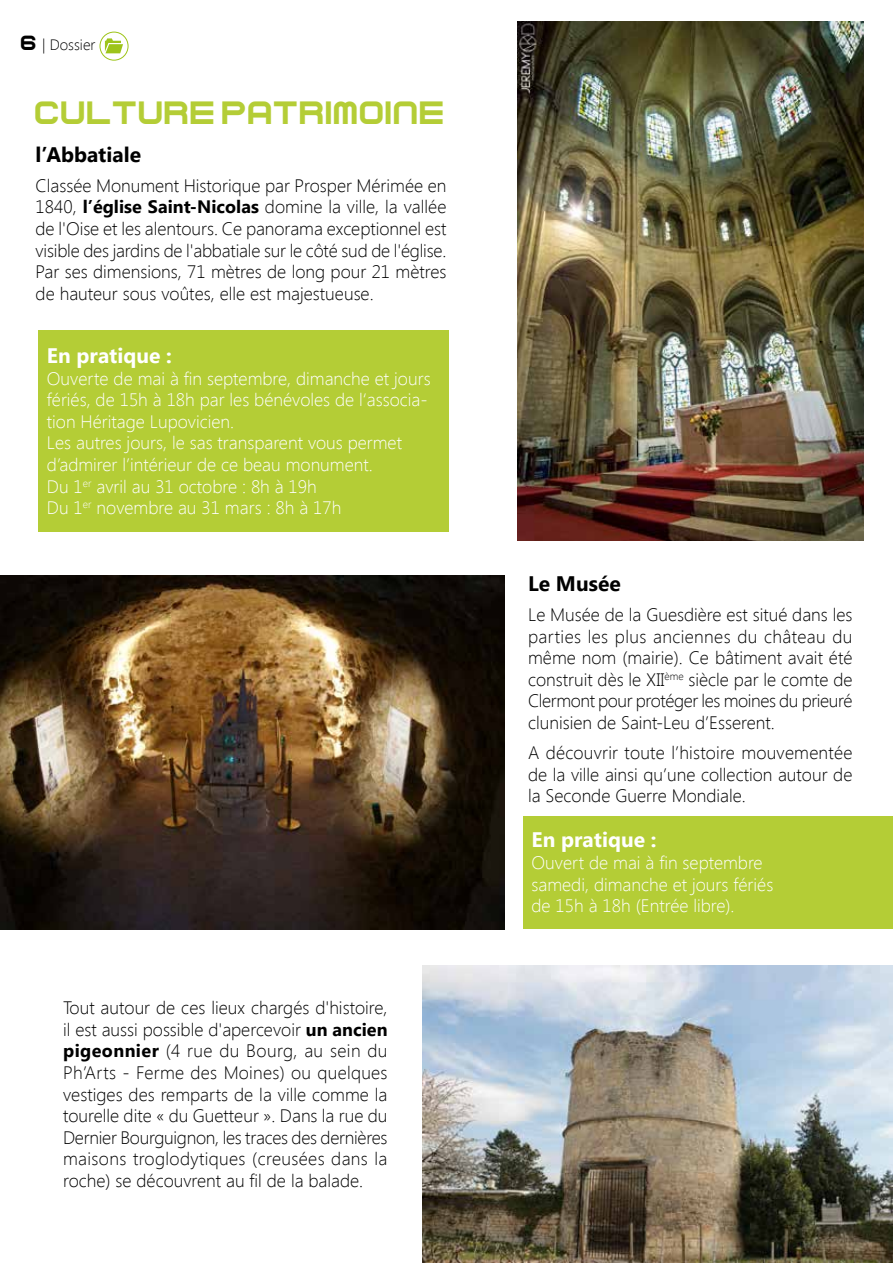
<style>
.page{position:relative;width:893px;height:1263px;background:#fff}
.page>*{position:absolute;margin:0;border:0;box-sizing:border-box;transform-origin:0 0}
.t1{font:33px "Curvert";letter-spacing:-.02em;color:#b4cd36}
.t2{font:700 21px "Segoe UI";color:#fff}
.t3{font:700 21px "Segoe UI";color:#000}
.t4{font:300 18px/21.6px "Segoe UI";color:#000;text-align:justify}
.t5{font:300 18px/21.6px "Segoe UI";color:#fff}
.t6{font:300 15px "Segoe UI";color:#000}
.s1{font-family:"Curvert";font-weight:400;font-size:21px}
.s2{font-weight:700}
</style>
<div class="page">
<div style="left:38px;top:330px;width:411px;height:201px;background:#b4cd36"></div>
<div style="left:523px;top:816px;width:370px;height:112px;background:#b4cd36"></div>
<img style="left:517px;top:21px;width:346px;height:519px">
<img style="left:0;top:576px;width:505px;height:353px">
<img style="left:423px;top:966px;width:470px;height:297px">
<svg style="left:105px;top:38px;width:18px;height:15px"></svg>
<div style="left:100px;top:32px;width:28px;height:28px;border:1px solid #9dc418;border-radius:50%"></div>
<p class="t6" style="left:21px;top:34px;width:76px"><span class="s1">6</span> | Dossier</p>
<h1 class="t1" style="left:36px;top:99px;width:412px">CULTURE PATRIMOINE</h1>
<p class="t3" style="left:36px;top:139px;width:107px">l’Abbatiale</p>
<p class="t4" style="left:36px;top:174px;width:412px">Classée Monument Historique par Prosper Mérimée en 1840, <span class="s2">l’église Saint-Nicolas</span> domine la ville, la vallée de l'Oise et les alentours. Ce panorama exceptionnel est visible des jardins de l'abbatiale sur le côté sud de l'église.<br>Par ses dimensions, 71 mètres de long pour 21 mètres de hauteur sous voûtes, elle est majestueuse.</p>
<p class="t2" style="left:47px;top:340px;width:127px">En pratique :</p>
<p class="t5" style="left:47px;top:367px;width:385px">Ouverte de mai à fin septembre, dimanche et jours fériés, de 15h à 18h par les bénévoles de l‘associa&shy;tion Héritage Lupovicien.<br>Les autres jours, le sas transparent vous permet d’admirer l’intérieur de ce beau monument.<br>Du 1<sup>er</sup> avril au 31 octobre : 8h à 19h<br>Du 1<sup>er</sup> novembre au 31 mars : 8h à 17h</p>
<p class="t4" style="left:63px;top:996px;width:326px">Tout autour de ces lieux chargés d'histoire, il est aussi possible d'apercevoir <span class="s2">un ancien pigeonnier</span> (4 rue du Bourg, au sein du Ph’Arts - Ferme des Moines) ou quelques vestiges des remparts de la ville comme la tourelle dite « du Guetteur ». Dans la rue du Dernier Bourguignon, les traces des dernières maisons troglodytiques (creusées dans la roche) se découvrent au fil de la balade.</p>
<p class="t3" style="left:528px;top:568px;width:94px">Le Musée</p>
<p class="t4" style="left:528px;top:603px;width:326px">Le Musée de la Guesdière est situé dans les parties les plus anciennes du château du même nom (mairie). Ce bâtiment avait été construit dès le XII<sup>ème</sup> siècle par le comte de Clermont pour protéger les moines du prieuré clunisien de Saint-Leu d’Esserent.</p>
<p class="t4" style="left:528px;top:741px;width:326px">A découvrir toute l’histoire mouvementée de la ville ainsi qu’une collection autour de la Seconde Guerre Mondiale.</p>
<p class="t2" style="left:531px;top:825px;width:127px">En pratique :</p>
<p class="t5" style="left:531px;top:851px;width:243px">Ouvert de mai à fin septembre samedi, dimanche et jours fériés de 15h à 18h (Entrée libre).</p>
</div>
